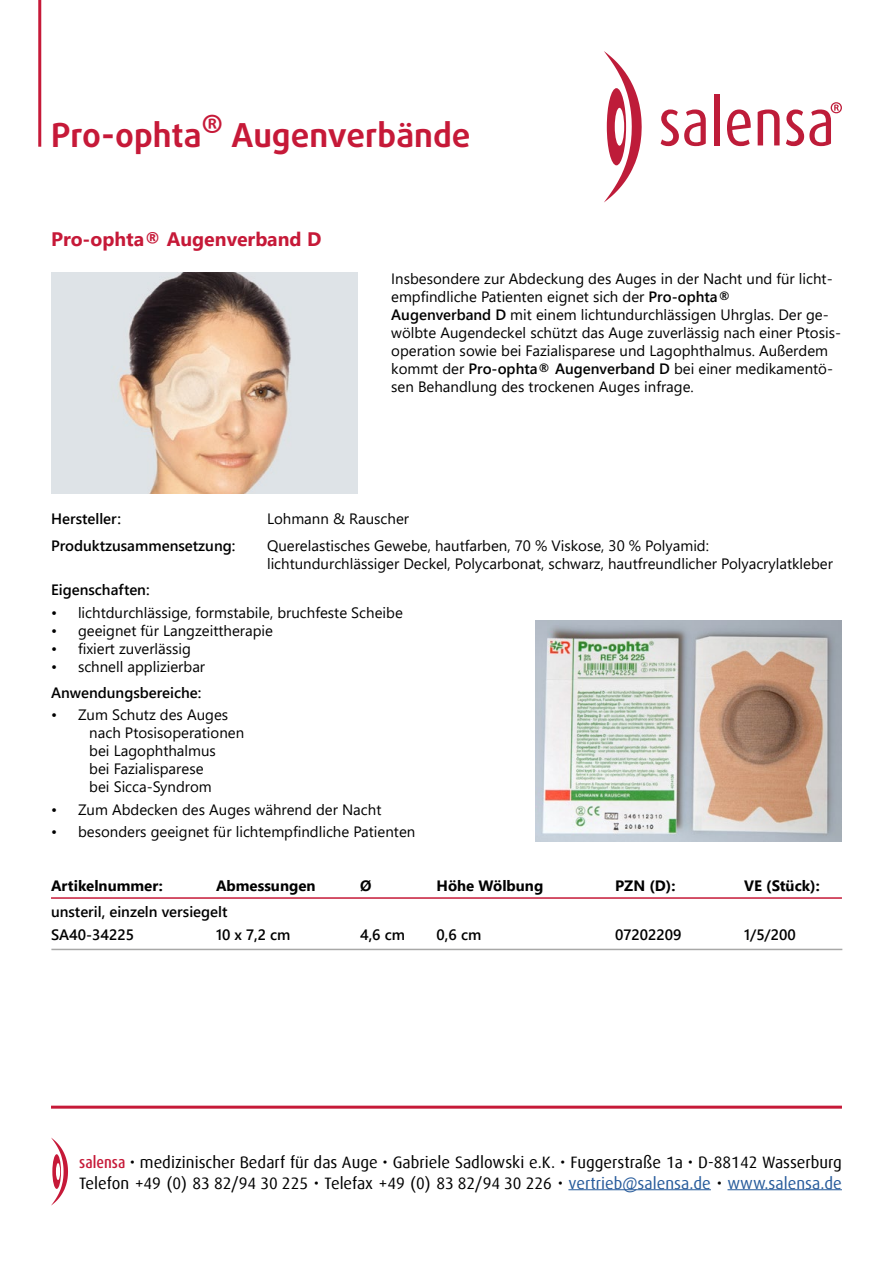
<style>
.page{position:relative;width:893px;height:1263px;background:#fff}
.page>*{position:absolute;margin:0;border:0;box-sizing:border-box;transform-origin:0 0}
.t1{font:700 33px "Daxline Pro";color:#c61938}
.t2{font:700 19.5px "Segoe UI";color:#c61938}
.t3{font:16.5px/21px "Dax Offc";color:#000}
.t4{font:15px/18px "Segoe UI";color:#000}
.t5{font:600 15px/22.2px "Segoe UI";color:#000}
.t6{font:700 15px "Segoe UI";color:#000}
.s1{font-weight:600}
.s2{font-family:"Dax Pro";font-weight:500;font-stretch:condensed;color:#c61938}
.s3{color:#275b9b}
</style>
<div class="page">
<hr style="left:51px;top:1106px;width:791px;height:3px;background:#c61938">
<hr style="left:568px;top:1189px;width:143px;height:1px;background:#275b9b">
<hr style="left:727px;top:1189px;width:115px;height:1px;background:#275b9b">
<hr style="left:38px;top:0;width:3px;height:147px;background:#c61938">
<svg style="left:604px;top:51px;width:38px;height:151px"></svg>
<svg style="left:661px;top:109px;width:45px;height:37px"></svg>
<div style="left:714px;top:94px;width:5px;height:51px;background:#be1c39"></div>
<svg style="left:727px;top:109px;width:24px;height:37px"></svg>
<svg style="left:758px;top:109px;width:22px;height:36px"></svg>
<svg style="left:786px;top:102px;width:56px;height:44px"></svg>
<svg style="left:51px;top:1137px;width:17px;height:68px"></svg>
<hr style="left:51px;top:897px;width:791px;height:2px;background:#c61938">
<img style="left:536px;top:621px;width:306px;height:221px">
<hr style="left:51px;top:949px;width:791px;height:1px;background:#a8a8a7">
<img style="left:51px;top:272px;width:306px;height:221px">
<h1 class="t1" style="left:51px;top:113px;width:421px">Pro-ophta® Augenverbände</h1>
<h2 class="t2" style="left:51px;top:221px;width:272px">Pro-ophta® Augenverband D</h2>
<p class="t4" style="left:391px;top:268px;width:451px">Insbesondere zur Abdeckung des Auges in der Nacht und für licht&shy;empfindliche Patienten eignet sich der <span class="s1">Pro-ophta®<br>Augenverband D</span> mit einem lichtundurchlässigen Uhrglas. Der ge&shy;wölbte Augendeckel schützt das Auge zuverlässig nach einer Ptosis&shy;operation sowie bei Fazialisparese und Lagophthalmus. Außerdem kommt der <span class="s1">Pro-ophta® Augenverband D</span> bei einer medikamentö&shy;sen Behandlung des trockenen Auges infrage.</p>
<p class="t5" style="left:51px;top:507px;width:71px">Hersteller:</p>
<p class="t4" style="left:267px;top:509px;width:144px">Lohmann &amp; Rauscher</p>
<p class="t5" style="left:51px;top:533px;width:186px">Produktzusammensetzung:</p>
<p class="t4" style="left:267px;top:535px;width:567px">Querelastisches Gewebe, hautfarben, 70 % Viskose, 30 % Polyamid: lichtundurchlässiger Deckel, Polycarbonat, schwarz, hautfreundlicher Polyacrylatkleber</p>
<p class="t5" style="left:51px;top:578px;width:100px">Eigenschaften:</p>
<p class="t4" style="left:51px;top:602px;width:353px">• lichtdurchlässige, formstabile, bruchfeste Scheibe</p>
<p class="t4" style="left:51px;top:620px;width:223px">• geeignet für Langzeittherapie</p>
<p class="t4" style="left:51px;top:638px;width:142px">• fixiert zuverlässig</p>
<p class="t4" style="left:51px;top:656px;width:156px">• schnell applizierbar</p>
<p class="t5" style="left:51px;top:680px;width:152px">Anwendungsbereiche:</p>
<p class="t4" style="left:89px;top:705px;width:156px;text-indent:-38px">• Zum Schutz des Auges nach Ptosisoperationen bei Lagophthalmus<br>bei Fazialisparese<br>bei Sicca-Syndrom</p>
<p class="t4" style="left:51px;top:799px;width:332px">• Zum Abdecken des Auges während der Nacht</p>
<p class="t4" style="left:51px;top:821px;width:366px">• besonders geeignet für lichtempfindliche Patienten</p>
<p class="t6" style="left:51px;top:871px;width:113px">Artikelnummer:</p>
<p class="t6" style="left:216px;top:871px;width:101px">Abmessungen</p>
<p class="t6" style="left:360px;top:871px;width:13px">Ø</p>
<p class="t6" style="left:437px;top:871px;width:108px">Höhe Wölbung</p>
<p class="t6" style="left:615px;top:871px;width:62px">PZN (D):</p>
<p class="t6" style="left:744px;top:871px;width:77px">VE (Stück):</p>
<p class="t5" style="left:51px;top:900px;width:178px">unsteril, einzeln versiegelt<br>SA40-34225</p>
<p class="t5" style="left:216px;top:922px;width:76px">10 x 7,2 cm</p>
<p class="t5" style="left:360px;top:922px;width:47px">4,6 cm</p>
<p class="t5" style="left:437px;top:922px;width:46px">0,6 cm</p>
<p class="t5" style="left:615px;top:922px;width:68px">07202209</p>
<p class="t5" style="left:744px;top:922px;width:53px">1/5/200</p>
<p class="t3" style="left:79px;top:1151px;width:764px"><span class="s2">salensa</span> • medizinischer Bedarf für das Auge • Gabriele Sadlowski e.K. • Fuggerstraße 1a • D-88142 Wasserburg<br>Telefon +49 (0) 83 82/94 30 225 • Telefax +49 (0) 83 82/94 30 226 • <span class="s3">vertrieb@salensa.de</span> • <span class="s3">www.salensa.de</span></p>
</div>
